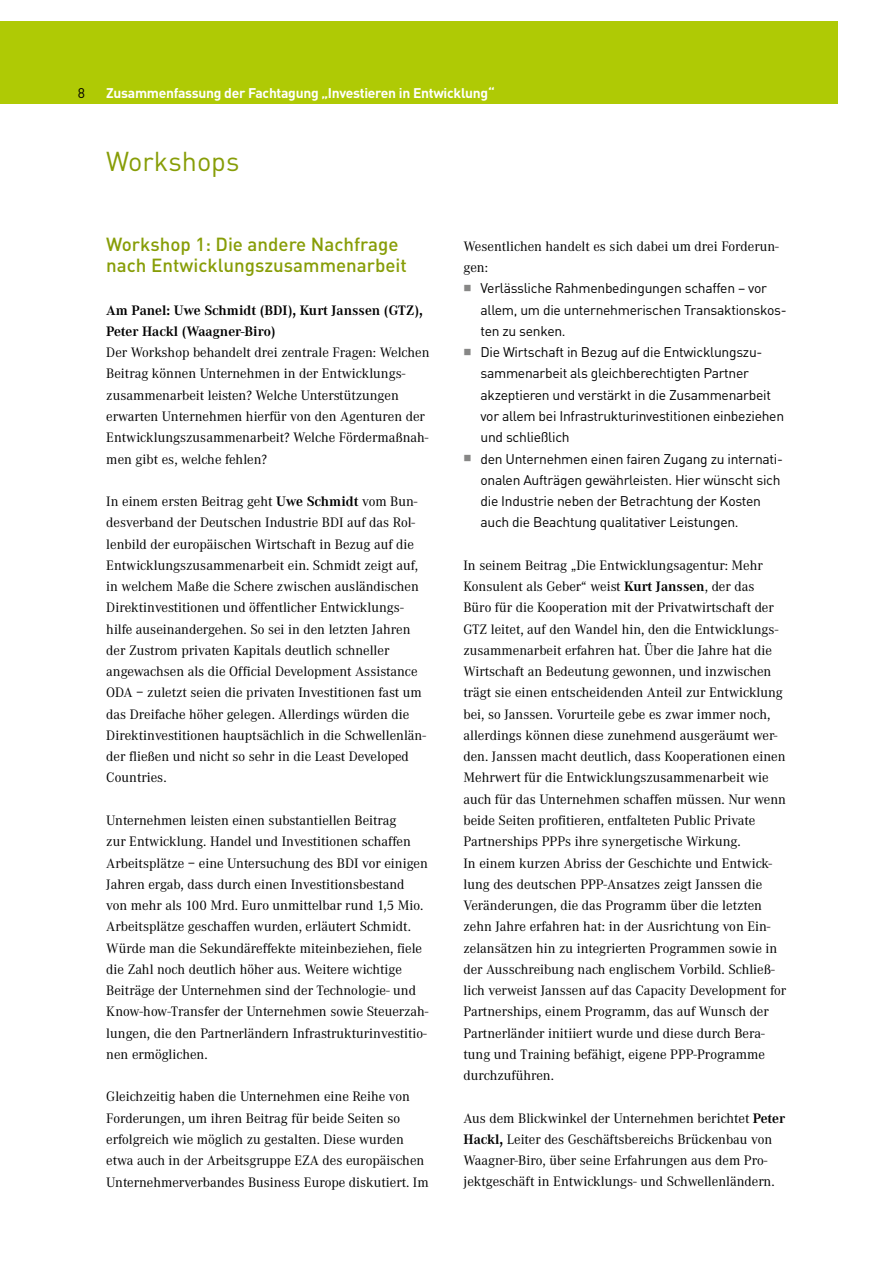
<style>
.page{position:relative;width:893px;height:1263px;background:#fff}
.page>*{position:absolute;margin:0;border:0;box-sizing:border-box;transform-origin:0 0}
.t1{font:27px "DIN";color:#879d07}
.t2{font:500 18.75px/21.3px "DIN";color:#879d07}
.t3{font:14.25px/21.3px "Corporate A";color:#000}
.t4{font:700 14.25px/21.3px "Corporate A";color:#000}
.t5{font:13.8px/21.3px "DIN";letter-spacing:-.02em;color:#000}
.t6{font:700 13.8px "DIN";letter-spacing:-.02em;color:#fff}
.s1{font-weight:700}
</style>
<div class="page">
<div style="left:0;top:21px;width:838px;height:83px;background:#afca05"></div>
<hr style="left:892px;top:21px;width:1px;height:83px;background:#afca05">
<p class="t5" style="left:78px;top:82px;width:9px">8</p>
<p class="t6" style="left:106px;top:84px;width:390px">Zusammenfassung der Fachtagung „Investieren in Entwicklung“</p>
<h1 class="t1" style="left:106px;top:144px;width:135px">Workshops</h1>
<h2 class="t2" style="left:106px;top:233px;width:302px">Workshop 1: Die andere Nachfrage nach Entwicklungszusammenarbeit</h2>
<p class="t4" style="left:106px;top:300px;width:318px">Am Panel: Uwe Schmidt (BDI), Kurt Janssen (GTZ),<br>Peter Hackl (Waagner-Biro)</p>
<p class="t3" style="left:106px;top:342px;width:325px">Der Workshop behandelt drei zentrale Fragen: Welchen Beitrag können Unternehmen in der Entwicklungs&shy;zusammenarbeit leisten? Welche Unterstützungen erwarten Unternehmen hierfür von den Agenturen der Entwicklungszusammenarbeit? Welche Fördermaßnah&shy;men gibt es, welche fehlen?</p>
<p class="t3" style="left:106px;top:491px;width:321px">In einem ersten Beitrag geht <span class="s1">Uwe Schmidt</span> vom Bun&shy;desverband der Deutschen Industrie BDI auf das Rol&shy;lenbild der europäischen Wirtschaft in Bezug auf die Entwicklungszusammenarbeit ein. Schmidt zeigt auf, in welchem Maße die Schere zwischen ausländischen Direktinvestitionen und öffentlicher Entwicklungs&shy;hilfe auseinandergehen. So sei in den letzten Jahren der Zustrom privaten Kapitals deutlich schneller angewachsen als die Official Development Assistance ODA – zuletzt seien die privaten Investitionen fast um das Dreifache höher gelegen. Allerdings würden die Direktinvestitionen hauptsächlich in die Schwellenlän&shy;der fließen und nicht so sehr in die Least Developed Countries.</p>
<p class="t3" style="left:106px;top:810px;width:324px">Unternehmen leisten einen substantiellen Beitrag<br>zur Entwicklung. Handel und Investitionen schaffen Arbeitsplätze – eine Untersuchung des BDI vor einigen Jahren ergab, dass durch einen Investitionsbestand von mehr als 100 Mrd. Euro unmittelbar rund 1,5 Mio.<br>Arbeitsplätze geschaffen wurden, erläutert Schmidt.<br>Würde man die Sekundäreffekte miteinbeziehen, fiele die Zahl noch deutlich höher aus. Weitere wichtige Beiträge der Unternehmen sind der Technologie- und Know-how-Transfer der Unternehmen sowie Steuerzah&shy;lungen, die den Partnerländern Infrastrukturinvestitio&shy;nen ermöglichen.</p>
<p class="t3" style="left:106px;top:1086px;width:324px">Gleichzeitig haben die Unternehmen eine Reihe von Forderungen, um ihren Beitrag für beide Seiten so erfolgreich wie möglich zu gestalten. Diese wurden etwa auch in der Arbeitsgruppe EZA des europäischen Unternehmerverbandes Business Europe diskutiert. Im</p>
<p class="t3" style="left:463px;top:236px;width:317px">Wesentlichen handelt es sich dabei um drei Forderun&shy;gen:</p>
<p class="t5" style="left:480px;top:277px;width:308px">Verlässliche Rahmenbedingungen schaffen – vor allem, um die unternehmerischen Transaktionskos&shy;ten zu senken.<br>Die Wirtschaft in Bezug auf die Entwicklungszu&shy;sammenarbeit als gleichberechtigten Partner akzeptieren und verstärkt in die Zusammenarbeit vor allem bei Infrastrukturinvestitionen einbeziehen und schließlich<br>den Unternehmen einen fairen Zugang zu internati&shy;onalen Aufträgen gewährleisten. Hier wünscht sich die Industrie neben der Betrachtung der Kosten auch die Beachtung qualitativer Leistungen.</p>
<p class="t3" style="left:463px;top:555px;width:324px">In seinem Beitrag „Die Entwicklungsagentur: Mehr Konsulent als Geber“ weist <span class="s1">Kurt Janssen</span>, der das<br>Büro für die Kooperation mit der Privatwirtschaft der GTZ leitet, auf den Wandel hin, den die Entwicklungs&shy;zusammenarbeit erfahren hat. Über die Jahre hat die Wirtschaft an Bedeutung gewonnen, und inzwischen trägt sie einen entscheidenden Anteil zur Entwicklung bei, so Janssen. Vorurteile gebe es zwar immer noch, allerdings können diese zunehmend ausgeräumt wer&shy;den. Janssen macht deutlich, dass Kooperationen einen Mehrwert für die Entwicklungszusammenarbeit wie auch für das Unternehmen schaffen müssen. Nur wenn beide Seiten profitieren, entfalteten Public Private Partnerships PPPs ihre synergetische Wirkung.<br>In einem kurzen Abriss der Geschichte und Entwick&shy;lung des deutschen PPP-Ansatzes zeigt Janssen die Veränderungen, die das Programm über die letzten zehn Jahre erfahren hat: in der Ausrichtung von Ein&shy;zelansätzen hin zu integrierten Programmen sowie in der Ausschreibung nach englischem Vorbild. Schließ&shy;lich verweist Janssen auf das Capacity Development for Partnerships, einem Programm, das auf Wunsch der Partnerländer initiiert wurde und diese durch Bera&shy;tung und Training befähigt, eigene PPP-Programme durchzuführen.</p>
<p class="t3" style="left:463px;top:1108px;width:323px">Aus dem Blickwinkel der Unternehmen berichtet <span class="s1">Peter Hackl,</span> Leiter des Geschäftsbereichs Brückenbau von Waagner-Biro, über seine Erfahrungen aus dem Pro&shy;jektgeschäft in Entwicklungs- und Schwellenländern.</p>
</div>
